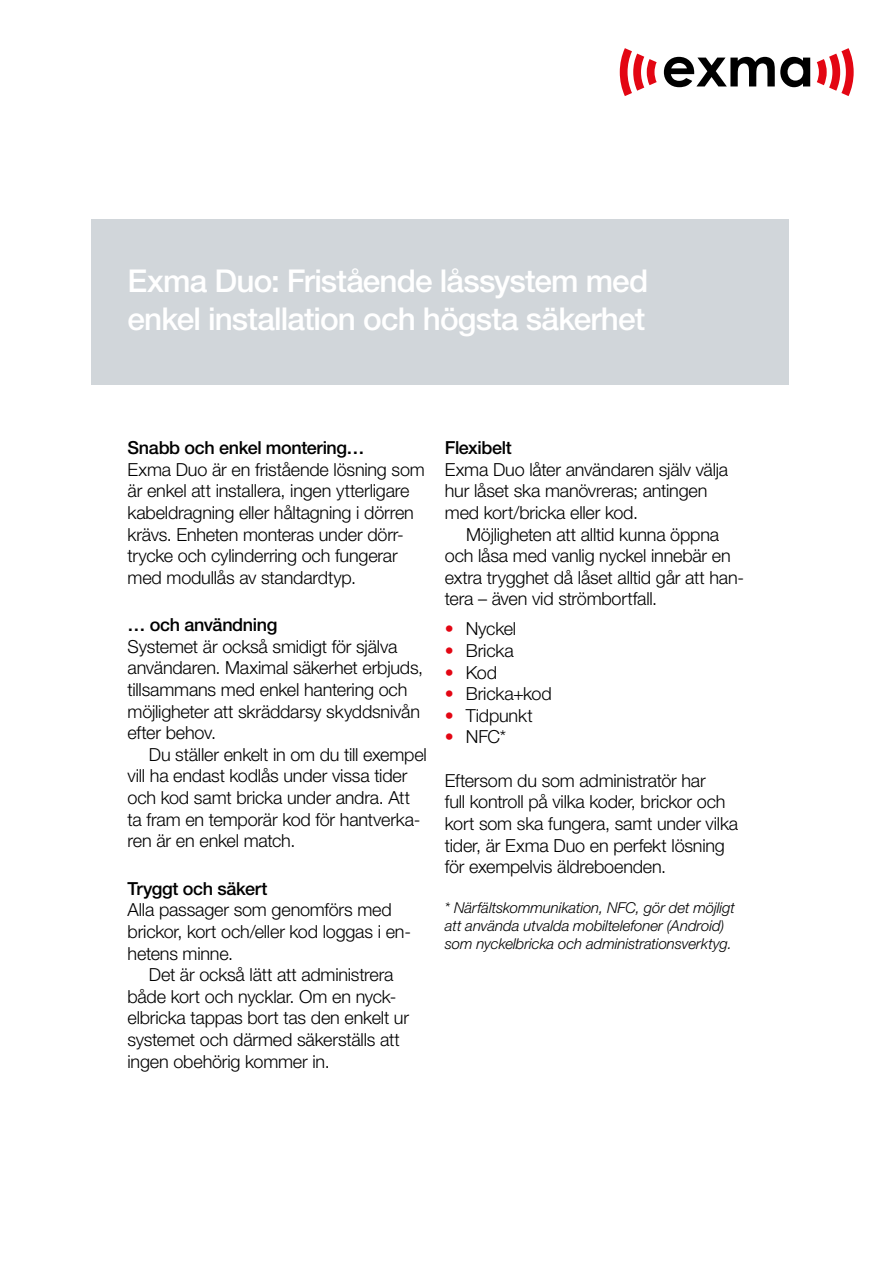
<style>
.page{position:relative;width:893px;height:1263px;background:#fff}
.page>*{position:absolute;margin:0;border:0;box-sizing:border-box;transform-origin:0 0}
.t1{font:500 31.5px/37.8px "Helvetica Neue";letter-spacing:-.025em;color:#fff}
.t2{font:300 18px/21.6px "Helvetica Neue";letter-spacing:-.01em;color:#000}
.t3{font:500 18px "Helvetica Neue";letter-spacing:-.02em;color:#000}
.t4{font:italic 300 15px/18px "Helvetica Neue";letter-spacing:-.005em;color:#000}
.s1{color:#e30613}
</style>
<div class="page">
<div style="left:91px;top:219px;width:698px;height:166px;background:#d1d6da"></div>
<svg style="left:664px;top:57px;width:146px;height:30px"></svg>
<svg style="left:620px;top:48px;width:37px;height:48px"></svg>
<svg style="left:817px;top:48px;width:37px;height:48px"></svg>
<h1 class="t1" style="left:128px;top:262px;width:522px">Exma Duo: Fristående låssystem med enkel installation och högsta säkerhet</h1>
<p class="t3" style="left:128px;top:437px;width:239px">Snabb och enkel montering…</p>
<p class="t2" style="left:128px;top:458px;width:299px">Exma Duo är en fristående lösning som är enkel att installera, ingen ytterligare kabeldragning eller håltagning i dörren krävs. Enheten monteras under dörr&shy;trycke och cylinderring och fungerar med modullås av standardtyp.</p>
<p class="t3" style="left:128px;top:614px;width:151px">… och användning</p>
<p class="t2" style="left:128px;top:635px;width:297px">Systemet är också smidigt för själva användaren. Maximal säkerhet erbjuds, tillsammans med enkel hantering och möjligheter att skräddarsy skyddsnivån efter behov.</p>
<p class="t2" style="left:128px;top:743px;width:301px;text-indent:21px">Du ställer enkelt in om du till exempel vill ha endast kodlås under vissa tider och kod samt bricka under andra. Att ta fram en temporär kod för hantverka&shy;ren är en enkel match.</p>
<p class="t3" style="left:128px;top:877px;width:141px">Tryggt och säkert</p>
<p class="t2" style="left:128px;top:899px;width:285px">Alla passager som genomförs med brickor, kort och/eller kod loggas i en&shy;hetens minne.</p>
<p class="t2" style="left:128px;top:963px;width:283px;text-indent:21px">Det är också lätt att administrera både kort och nycklar. Om en nyck&shy;elbricka tappas bort tas den enkelt ur systemet och därmed säkerställs att ingen obehörig kommer in.</p>
<p class="t3" style="left:445px;top:437px;width:68px">Flexibelt</p>
<p class="t2" style="left:445px;top:458px;width:285px">Exma Duo låter användaren själv välja hur låset ska manövreras; antingen med kort/bricka eller kod.</p>
<p class="t2" style="left:445px;top:523px;width:301px;text-indent:21px">Möjligheten att alltid kunna öppna och låsa med vanlig nyckel innebär en extra trygghet då låset alltid går att han&shy;tera – även vid strömbortfall.</p>
<p class="t2" style="left:445px;top:618px;width:73px"><span class="s1">•</span> Nyckel</p>
<p class="t2" style="left:445px;top:639px;width:70px"><span class="s1">•</span> Bricka</p>
<p class="t2" style="left:445px;top:661px;width:54px"><span class="s1">•</span> Kod</p>
<p class="t2" style="left:445px;top:683px;width:108px"><span class="s1">•</span> Bricka+kod</p>
<p class="t2" style="left:445px;top:704px;width:89px"><span class="s1">•</span> Tidpunkt</p>
<p class="t2" style="left:445px;top:726px;width:63px"><span class="s1">•</span> NFC*</p>
<p class="t2" style="left:445px;top:769px;width:295px">Eftersom du som administratör har<br>full kontroll på vilka koder, brickor och kort som ska fungera, samt under vilka tider, är Exma Duo en perfekt lösning för exempelvis äldreboenden.</p>
<p class="t4" style="left:445px;top:898px;width:292px">* Närfältskommunikation, NFC, gör det möjligt att använda utvalda mobiltelefoner (Android) som nyckelbricka och administrationsverktyg.</p>
</div>
